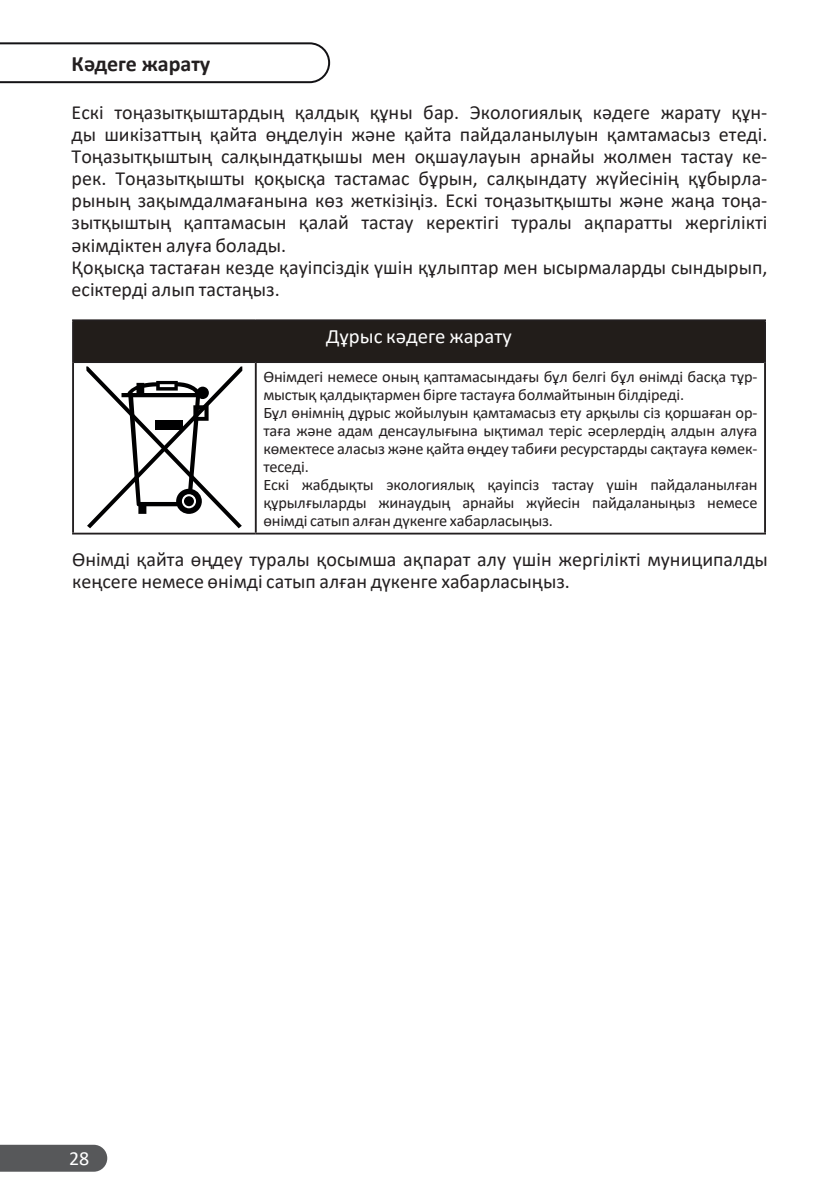
<style>
.page{position:relative;width:840px;height:1191px;background:#fff}
.page>*{position:absolute;margin:0;border:0;box-sizing:border-box;transform-origin:0 0}
.Подзаголовок{font:700 22px "Calibri";color:#231f20}
.t1{font:20.4px "Calibri";color:#fff}
.t2{font:20px/22px "Calibri";color:#231f20}
.t3{font:20px "Calibri";color:#fff}
.t4{font:16px/18px "Calibri";letter-spacing:-.01em;color:#231f20;text-align:justify}
</style>
<div class="page">
<div style="left:0;top:1144px;width:107px;height:27px;background:#57585a"></div>
<svg style="left:0;top:42px;width:330px;height:41px"></svg>
<div style="left:73px;top:320px;width:691px;height:42px;background:#221d1a"></div>
<hr style="left:72px;top:319px;width:184px;height:2px;background:#231f20">
<hr style="left:256px;top:319px;width:509px;height:2px;background:#231f20">
<hr style="left:74px;top:361px;width:182px;height:2px;background:#231f20">
<hr style="left:256px;top:361px;width:507px;height:2px;background:#231f20">
<hr style="left:72px;top:532px;width:184px;height:2px;background:#231f20">
<hr style="left:256px;top:532px;width:509px;height:2px;background:#231f20">
<hr style="left:72px;top:321px;width:2px;height:41px;background:#231f20">
<hr style="left:763px;top:321px;width:2px;height:41px;background:#231f20">
<hr style="left:72px;top:362px;width:2px;height:170px;background:#231f20">
<hr style="left:255px;top:363px;width:1px;height:169px;background:#231f20">
<hr style="left:763px;top:362px;width:2px;height:170px;background:#231f20">
<svg style="left:86px;top:366px;width:156px;height:162px"></svg>
<div style="left:155px;top:421px;width:27px;height:9px;background:#000001"></div>
<div style="left:184px;top:496px;width:10px;height:10px;background:#000001;border-radius:50%"></div>
<p class="Подзаголовок" style="left:72px;top:48px;width:140px">Кәдеге жарату</p>
<p class="t2" style="left:72px;top:101px;width:697px;text-align:justify">Ескі тоңазытқыштардың қалдық құны бар. Экологиялық кәдеге жарату құн&shy;ды шикізаттың қайта өңделуін және қайта пайдаланылуын қамтамасыз етеді.<br>Тоңазытқыштың салқындатқышы мен оқшаулауын арнайы жолмен тастау ке&shy;рек. Тоңазытқышты қоқысқа тастамас бұрын, салқындату жүйесінің құбырла&shy;рының зақымдалмағанына көз жеткізіңіз. Ескі тоңазытқышты және жаңа тоңа&shy;зытқыштың қаптамасын қалай тастау керектігі туралы ақпаратты жергілікті әкімдіктен алуға болады.</p>
<p class="t2" style="left:72px;top:255px;width:697px">Қоқысқа тастаған кезде қауіпсіздік үшін құлыптар мен ысырмаларды сындырып, есіктерді алып тастаңыз.</p>
<p class="t1" style="left:326px;top:322px;width:187px">Дұрыс кәдеге жарату</p>
<p class="t4" style="left:263px;top:367px;width:495px">Өнімдегі немесе оның қаптамасындағы бұл белгі бұл өнімді басқа тұр&shy;мыстық қалдықтармен бірге тастауға болмайтынын білдіреді.</p>
<p class="t4" style="left:263px;top:403px;width:495px">Бұл өнімнің дұрыс жойылуын қамтамасыз ету арқылы сіз қоршаған ор&shy;таға және адам денсаулығына ықтимал теріс әсерлердің алдын алуға көмектесе аласыз және қайта өңдеу табиғи ресурстарды сақтауға көмек&shy;теседі.</p>
<p class="t4" style="left:263px;top:475px;width:495px">Ескі жабдықты экологиялық қауіпсіз тастау үшін пайдаланылған құрылғыларды жинаудың арнайы жүйесін пайдаланыңыз немесе өнімді сатып алған дүкенге хабарласыңыз.</p>
<p class="t2" style="left:72px;top:547px;width:697px">Өнімді қайта өңдеу туралы қосымша ақпарат алу үшін жергілікті муниципалды кеңсеге немесе өнімді сатып алған дүкенге хабарласыңыз.</p>
<p class="t3" style="left:69px;top:1144px;width:22px">28</p>
</div>
